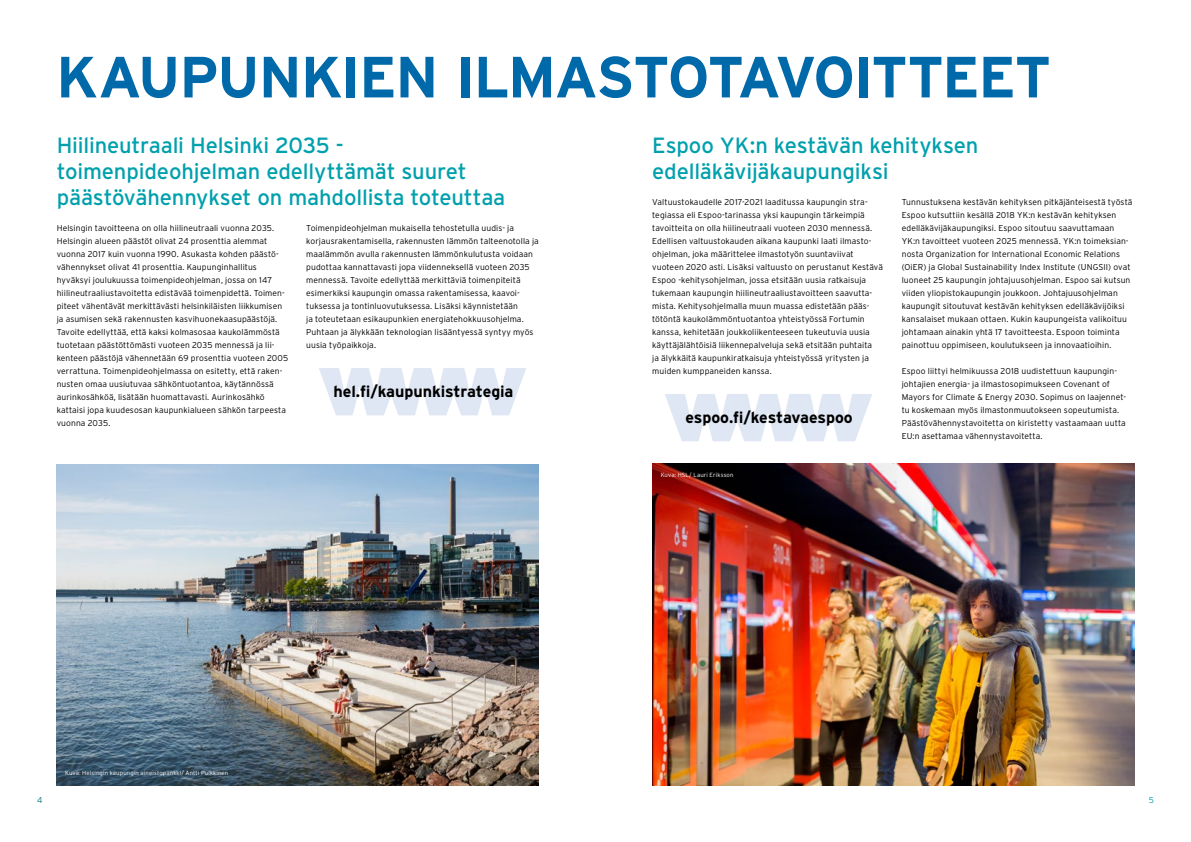
<style>
.page{position:relative;width:1191px;height:842px;background:#fff}
.page>*{position:absolute;margin:0;border:0;box-sizing:border-box;transform-origin:0 0}
.t1{font:700 58px "Interstate";letter-spacing:-.03em;color:#0069a9}
.t2{font:22px/26px "Interstate";letter-spacing:-.01em;color:#00a0ad}
.t3{font:700 16px "Interstate";letter-spacing:-.01em;color:#000}
.t4{font:300 8.5px/13px "Interstate";letter-spacing:.01em;color:#000}
.t5{font:300 8.5px "Interstate";color:#007480}
.t6{font:300 8.5px "Interstate";color:#00a0ad}
.t7{font:300 6px "Interstate";letter-spacing:.025em;color:#fff}
</style>
<div class="page">
<svg style="left:319px;top:368px;width:207px;height:47px"></svg>
<svg style="left:665px;top:394px;width:207px;height:47px"></svg>
<img style="left:57px;top:464px;width:482px;height:321px">
<img style="left:652px;top:464px;width:482px;height:321px">
<h1 class="t1" style="left:56px;top:42px;width:996px">KAUPUNKIEN ILMASTOTAVOITTEET</h1>
<h2 class="t2" style="left:57px;top:132px;width:450px">Hiilineutraali Helsinki 2035 - toimenpideohjelman edellyttämät suuret päästövähennykset on mahdollista toteuttaa</h2>
<p class="t4" style="left:57px;top:221px;width:233px">Helsingin tavoitteena on olla hiilineutraali vuonna 2035.<br>Helsingin alueen päästöt olivat 24 prosenttia alemmat vuonna 2017 kuin vuonna 1990. Asukasta kohden päästö&shy;vähennykset olivat 41 prosenttia. Kaupunginhallitus hyväksyi joulukuussa toimenpideohjelman, jossa on 147 hiilineutraaliustavoitetta edistävää toimenpidettä. Toimen&shy;piteet vähentävät merkittävästi helsinkiläisten liikkumisen ja asumisen sekä rakennusten kasvihuonekaasupäästöjä.<br>Tavoite edellyttää, että kaksi kolmasosaa kaukolämmöstä tuotetaan päästöttömästi vuoteen 2035 mennessä ja lii&shy;kenteen päästöjä vähennetään 69 prosenttia vuoteen 2005 verrattuna. Toimenpideohjelmassa on esitetty, että raken&shy;nusten omaa uusiutuvaa sähköntuotantoa, käytännössä aurinkosähköä, lisätään huomattavasti. Aurinkosähkö kattaisi jopa kuudesosan kaupunkialueen sähkön tarpeesta vuonna 2035.</p>
<p class="t4" style="left:306px;top:221px;width:234px">Toimenpideohjelman mukaisella tehostetulla uudis- ja korjausrakentamisella, rakennusten lämmön talteenotolla ja maalämmön avulla rakennusten lämmönkulutusta voidaan pudottaa kannattavasti jopa viidenneksellä vuoteen 2035 mennessä. Tavoite edellyttää merkittäviä toimenpiteitä esimerkiksi kaupungin omassa rakentamisessa, kaavoi&shy;tuksessa ja tontinluovutuksessa. Lisäksi käynnistetään<br>ja toteutetaan esikaupunkien energiatehokkuusohjelma.<br>Puhtaan ja älykkään teknologian lisääntyessä syntyy myös uusia työpaikkoja.</p>
<h3 class="t3" style="left:333px;top:382px;width:181px">hel.fi/kaupunkistrategia</h3>
<h2 class="t2" style="left:652px;top:132px;width:328px">Espoo YK:n kestävän kehityksen edelläkävijäkaupungiksi</h2>
<p class="t4" style="left:652px;top:195px;width:232px">Valtuustokaudelle 2017-2021 laaditussa kaupungin stra&shy;tegiassa eli Espoo-tarinassa yksi kaupungin tärkeimpiä tavoitteita on olla hiilineutraali vuoteen 2030 mennessä.<br>Edellisen valtuustokauden aikana kaupunki laati ilmasto&shy;ohjelman, joka määrittelee ilmastotyön suuntaviivat vuoteen 2020 asti. Lisäksi valtuusto on perustanut Kestävä Espoo -kehitysohjelman, jossa etsitään uusia ratkaisuja tukemaan kaupungin hiilineutraaliustavoitteen saavutta&shy;mista. Kehitysohjelmalla muun muassa edistetään pääs&shy;tötöntä kaukolämmöntuotantoa yhteistyössä Fortumin kanssa, kehitetään joukkoliikenteeseen tukeutuvia uusia käyttäjälähtöisiä liikennepalveluja sekä etsitään puhtaita<br>ja älykkäitä kaupunkiratkaisuja yhteistyössä yritysten ja muiden kumppaneiden kanssa.</p>
<h3 class="t3" style="left:685px;top:408px;width:169px">espoo.fi/kestavaespoo</h3>
<p class="t4" style="left:901px;top:195px;width:232px">Tunnustuksena kestävän kehityksen pitkäjänteisestä työstä Espoo kutsuttiin kesällä 2018 YK:n kestävän kehityksen edelläkävijäkaupungiksi. Espoo sitoutuu saavuttamaan YK:n tavoitteet vuoteen 2025 mennessä. YK:n toimeksian&shy;nosta Organization for International Economic Relations (OiER) ja Global Sustainability Index Institute (UNGSII) ovat luoneet 25 kaupungin johtajuusohjelman. Espoo sai kutsun viiden yliopistokaupungin joukkoon. Johtajuusohjelman kaupungit sitoutuvat kestävän kehityksen edelläkävijöiksi kansalaiset mukaan ottaen. Kukin kaupungeista valikoituu johtamaan ainakin yhtä 17 tavoitteesta. Espoon toiminta painottuu oppimiseen, koulutukseen ja innovaatioihin.</p>
<p class="t4" style="left:901px;top:364px;width:226px">Espoo liittyi helmikuussa 2018 uudistettuun kaupungin&shy;johtajien energia- ja ilmastosopimukseen Covenant of Mayors for Climate &amp; Energy 2030. Sopimus on laajennet&shy;tu koskemaan myös ilmastonmuutokseen sopeutumista.<br>Päästövähennystavoitetta on kiristetty vastaamaan uutta EU:n asettamaa vähennystavoitetta.</p>
<p class="t7" style="left:660px;top:471px;width:74px">Kuva: HSL/ Lauri Eriksson</p>
<p class="t7" style="left:65px;top:770px;width:165px">Kuva: Helsingin kaupungin aineistopankki/ Antti Pulkkinen</p>
<p class="t5" style="left:37px;top:795px;width:7px">4</p>
<p class="t6" style="left:1148px;top:795px;width:7px">5</p>
</div>
